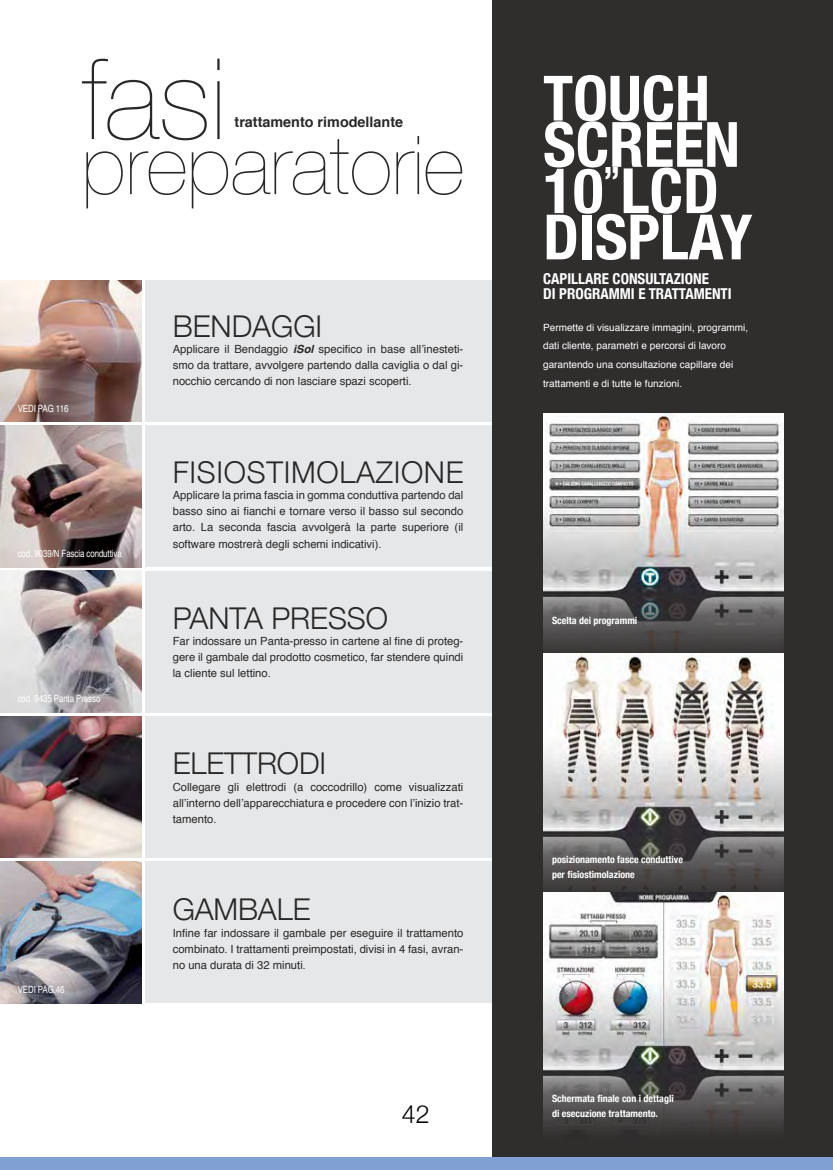
<style>
.page{position:relative;width:833px;height:1170px;background:#fff}
.page>*{position:absolute;margin:0;border:0;box-sizing:border-box;transform-origin:0 0}
.t1{font:200 112.5px "Helvetica Neue";color:#292829}
.t2{font:200 81.25px "Helvetica Neue";color:#292829}
.t3{font:700 condensed 62.5px/46.2px "Helvetica Neue";color:#fff}
.t4{font:300 30px "Helvetica Neue";color:#292829}
.t5{font:300 30px "Helvetica Neue";letter-spacing:.025em;color:#292829}
.t6{font:300 25px "Helvetica Neue";color:#000}
.t7{font:700 condensed 15px/15px "Helvetica Neue";color:#fff}
.t8{font:700 14.38px "Helvetica";color:#292829}
.t9{font:11.25px/16.2px "Helvetica";color:#292829;text-align:justify}
.t10{font:10px/18.8px "Helvetica";color:#fff}
.t11{font:700 condensed 10px/15px "Helvetica Neue";color:#fff}
.t12{font:10px "Helvetica";color:#fff;scale:.79 1}
.s1{font-weight:700;font-style:italic}
.s2{font-size:10px}
</style>
<div class="page">
<img style="left:0;top:280px;width:142px;height:142px">
<div style="left:145px;top:280px;width:348px;height:142px;background:#e6e7e8"></div>
<img style="left:0;top:425px;width:142px;height:142px">
<div style="left:145px;top:425px;width:348px;height:142px;background:#e6e7e8"></div>
<img style="left:0;top:716px;width:142px;height:141px">
<div style="left:145px;top:716px;width:348px;height:141px;background:#e6e7e8"></div>
<img style="left:0;top:861px;width:142px;height:142px">
<div style="left:145px;top:861px;width:348px;height:142px;background:#e6e7e8"></div>
<img style="left:0;top:570px;width:142px;height:142px">
<div style="left:145px;top:570px;width:348px;height:142px;background:#e6e7e8"></div>
<div style="left:493px;top:0;width:340px;height:1169px;background:#302d2d"></div>
<img style="left:543px;top:414px;width:240px;height:237px">
<img style="left:543px;top:653px;width:240px;height:238px">
<img style="left:543px;top:892px;width:240px;height:238px">
<div style="left:0;top:1157px;width:833px;height:12px;background:#80a0d3"></div>
<h1 class="t1" style="left:82px;top:12px;width:145px">fasi</h1>
<p class="t8" style="left:234px;top:110px;width:170px">trattamento rimodellante</p>
<h2 class="t2" style="left:82px;top:102px;width:384px">preparatorie</h2>
<p class="t12" style="left:18px;top:400px;width:66px">VEDI PAG 116</p>
<p class="t12" style="left:18px;top:545px;width:133px">cod. 9039/N Fascia conduttiva</p>
<p class="t12" style="left:18px;top:691px;width:106px">cod. 9435 Panta Presso</p>
<p class="t12" style="left:18px;top:981px;width:61px">VEDI PAG.46</p>
<h3 class="t4" style="left:173px;top:302px;width:151px">BENDAGGI</h3>
<p class="t9" style="left:173px;top:341px;width:292px">Applicare il Bendaggio <span class="s1">iSol</span> specifico in base all’inesteti&shy;smo da trattare, avvolgere partendo dalla caviglia o dal gi&shy;nocchio cercando di non lasciare spazi scoperti.</p>
<h3 class="t5" style="left:173px;top:447px;width:292px">FISIOSTIMOLAZIONE</h3>
<p class="t9" style="left:173px;top:487px;width:292px">Applicare la prima fascia in gomma conduttiva partendo dal basso sino ai fianchi e tornare verso il basso sul secondo arto. La seconda fascia avvolgerà la parte superiore (il software mostrerà degli schemi indicativi).</p>
<h3 class="t4" style="left:173px;top:593px;width:217px">PANTA PRESSO</h3>
<p class="t9" style="left:173px;top:633px;width:292px">Far indossare un Panta-presso in cartene al fine di proteg&shy;gere il gambale dal prodotto cosmetico, far stendere quindi la cliente sul lettino.</p>
<h3 class="t4" style="left:173px;top:739px;width:155px">ELETTRODI</h3>
<p class="t9" style="left:173px;top:779px;width:292px">Collegare gli elettrodi (a coccodrillo) come visualizzati all’interno dell’apparecchiatura e procedere con l’inizio trat&shy;tamento.</p>
<h3 class="t4" style="left:173px;top:885px;width:139px">GAMBALE</h3>
<p class="t9" style="left:173px;top:924px;width:292px">Infine far indossare il gambale per eseguire il trattamento combinato. I trattamenti preimpostati, divisi in 4 fasi, avran&shy;no una durata di 32 minuti<span class="s2">.</span></p>
<h3 class="t6" style="left:402px;top:1094px;width:29px">42</h3>
<h3 class="t3" style="left:543px;top:71px;width:211px">TOUCH<br>SCREEN<br>10<sup>”</sup>LCD<br>DISPLAY</h3>
<h3 class="t7" style="left:543px;top:270px;width:190px">CAPILLARE CONSULTAZIONE<br>DI PROGRAMMI E TRATTAMENTI</h3>
<p class="t10" style="left:543px;top:318px;width:207px">Permette di visualizzare immagini, programmi, dati cliente, parametri e percorsi di lavoro garantendo una consultazione capillare dei trattamenti e di tutte le funzioni.</p>
<p class="t11" style="left:552px;top:612px;width:87px">Scelta dei programmi</p>
<p class="t11" style="left:552px;top:851px;width:132px">posizionamento fasce conduttive per fisiostimolazione</p>
<p class="t11" style="left:552px;top:1090px;width:123px">Schermata finale con i dettagli di esecuzione trattamento.</p>
</div>
